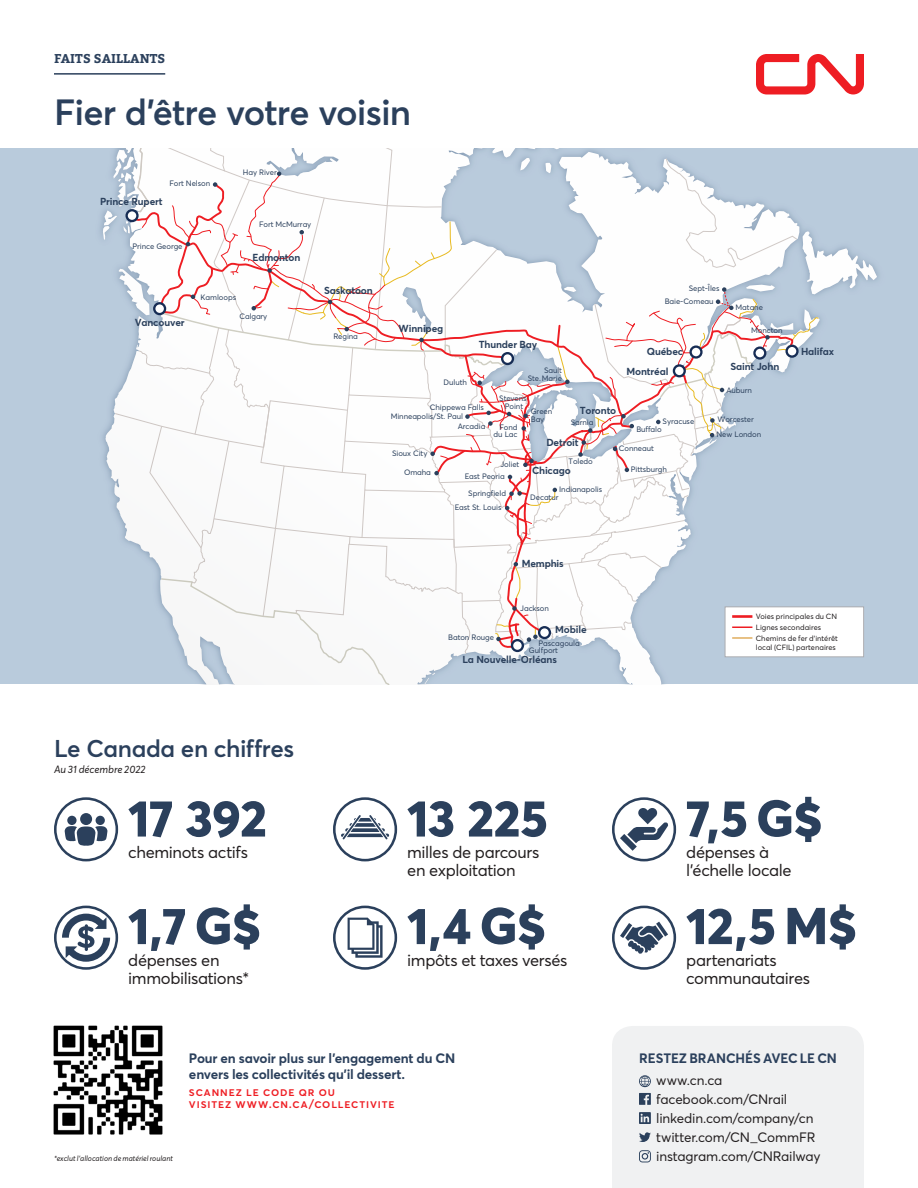
<style>
.page{position:relative;width:918px;height:1188px;background:#fff}
.page>*{position:absolute;margin:0;border:0;box-sizing:border-box;transform-origin:0 0}
.Total_Numbers_-_Numb{font:800 51px "Averta";letter-spacing:-.005em;color:#2b405c}
.Province_State__H1{font:600 36px "Averta";letter-spacing:-.025em;color:#2b405c}
.Province_State__H1-2{font:600 24px "Averta";color:#2b405c}
.Total_Numbers_-_Body{font:16.5px/18.1px "Averta";letter-spacing:-.02em;color:#231f20}
.Body_copy_-_8pt__les{font:13.5px "Averta";letter-spacing:-.01em;color:#231f20}
.Body_copy_-_9pt{font:700 13.5px/16.2px "Averta";letter-spacing:-.015em;color:#2b405c}
.Stay_Connected_-_Sub{font:700 13.5px "Averta";letter-spacing:-.005em;color:#2b405c}
.t1{font:700 12.75px "Bitter";letter-spacing:.01em;color:#2b405c}
.CTA{font:600 11.7px/11.7px "Averta";letter-spacing:.075em;color:#ee1d23}
.In_Numbers__Prov_Sta{font:italic 10.5px "Averta";letter-spacing:-.005em;color:#231f20}
.t2{font:700 10.05px/19.6px "Averta";letter-spacing:-.015em;color:#2b405c}
.t3{font:7.8px/7.5px "Averta";letter-spacing:-.01em;color:#2b405c}
.Legend{font:7.5px/9px "Averta";color:#231f20}
.Fine_print{font:italic 7.5px "Averta";color:#231f20}
</style>
<div class="page">
<hr style="left:54px;top:73px;width:111px;height:2px;background:#2b405c">
<svg style="left:756px;top:54px;width:108px;height:40px"></svg>
<div style="left:877px;top:148px;width:41px;height:423px;background:#b9cbdc"></div>
<div style="left:877px;top:571px;width:41px;height:113px;background:#b9cbdc"></div>
<svg style="left:0;top:148px;width:877px;height:536px"></svg>
<hr style="left:732px;top:637px;width:20px;height:2px;background:#e0ad5e">
<svg style="left:612px;top:906px;width:64px;height:64px"></svg>
<svg style="left:333px;top:906px;width:64px;height:64px"></svg>
<svg style="left:54px;top:906px;width:64px;height:64px"></svg>
<div style="left:612px;top:1026px;width:252px;height:162px;background:#f0f1f2"></div>
<img style="left:53px;top:1025px;width:110px;height:110px">
<svg style="left:54px;top:797px;width:64px;height:64px"></svg>
<svg style="left:333px;top:797px;width:64px;height:64px"></svg>
<svg style="left:612px;top:797px;width:64px;height:64px"></svg>
<h3 class="t1" style="left:54px;top:49px;width:113px">FAITS SAILLANTS</h3>
<p class="Province_State__H1" style="left:54px;top:90px;width:359px">Fier d’être votre voisin</p>
<p class="t3" style="left:169px;top:179px;width:42px">Fort Nelson</p>
<p class="t2" style="left:100px;top:191px;width:64px">Prince Rupert</p>
<p class="t3" style="left:133px;top:243px;width:52px">Prince George</p>
<p class="t3" style="left:243px;top:169px;width:35px">Hay River</p>
<p class="t3" style="left:259px;top:220px;width:54px">Fort McMurray</p>
<p class="t2" style="left:252px;top:248px;width:49px">Edmonton</p>
<p class="t2" style="left:135px;top:312px;width:51px">Vancouver</p>
<p class="t3" style="left:201px;top:294px;width:37px">Kamloops</p>
<p class="t3" style="left:240px;top:312px;width:29px">Calgary</p>
<p class="t2" style="left:324px;top:281px;width:50px">Saskatoon</p>
<p class="t3" style="left:333px;top:332px;width:26px">Regina</p>
<p class="t2" style="left:399px;top:319px;width:46px">Winnipeg</p>
<p class="t3" style="left:444px;top:379px;width:25px">Duluth</p>
<p class="t2" style="left:479px;top:335px;width:60px">Thunder Bay</p>
<p class="t3" style="left:528px;top:367px;width:36px;text-align:right">Sault<br>Ste.Marie</p>
<p class="t3" style="left:689px;top:285px;width:32px">Sept-Îles</p>
<p class="t3" style="left:665px;top:297px;width:50px">Baie-Comeau</p>
<p class="t2" style="left:627px;top:342px;width:58px;text-indent:20px">Québec<br>Montréal</p>
<p class="t3" style="left:736px;top:304px;width:29px">Matane</p>
<p class="t3" style="left:751px;top:326px;width:33px">Moncton</p>
<p class="t2" style="left:730px;top:356px;width:50px">Saint John</p>
<p class="t3" style="left:726px;top:386px;width:27px">Auburn</p>
<p class="t3" style="left:499px;top:395px;width:29px;text-align:center">Stevens<br>Point</p>
<p class="t3" style="left:430px;top:403px;width:56px">Chippewa Falls</p>
<p class="t2" style="left:580px;top:401px;width:38px">Toronto</p>
<p class="t3" style="left:531px;top:408px;width:23px">Green<br>Bay</p>
<p class="t3" style="left:391px;top:413px;width:74px">Minneapolis/St. Paul</p>
<p class="t3" style="left:663px;top:418px;width:33px">Syracuse</p>
<p class="t3" style="left:571px;top:418px;width:24px">Sarnia</p>
<p class="t3" style="left:458px;top:422px;width:29px">Arcadia</p>
<p class="t3" style="left:494px;top:423px;width:25px;text-align:right">Fond du Lac</p>
<p class="t3" style="left:636px;top:426px;width:27px">Buffalo</p>
<p class="t2" style="left:546px;top:432px;width:34px">Detroit</p>
<p class="t3" style="left:619px;top:445px;width:36px">Conneaut</p>
<p class="t3" style="left:631px;top:465px;width:38px">Pittsburgh</p>
<p class="t3" style="left:392px;top:449px;width:37px">Sioux City</p>
<p class="t3" style="left:569px;top:457px;width:26px">Toledo</p>
<p class="t3" style="left:500px;top:460px;width:21px">Joliet</p>
<p class="t2" style="left:532px;top:461px;width:40px">Chicago</p>
<p class="t3" style="left:404px;top:469px;width:28px">Omaha</p>
<p class="t3" style="left:465px;top:472px;width:42px">East Peoria</p>
<p class="t3" style="left:455px;top:486px;width:53px;line-height:14.2px;text-indent:14px">Springfield<br>East St. Louis</p>
<p class="t3" style="left:559px;top:486px;width:45px">Indianapolis</p>
<p class="t3" style="left:530px;top:494px;width:30px">Decatur</p>
<p class="t3" style="left:718px;top:416px;width:38px">Worcester</p>
<p class="t3" style="left:716px;top:431px;width:46px">New London</p>
<p class="t2" style="left:801px;top:341px;width:35px">Halifax</p>
<p class="t2" style="left:522px;top:554px;width:44px">Memphis</p>
<p class="t3" style="left:520px;top:604px;width:30px">Jackson</p>
<p class="t2" style="left:555px;top:620px;width:33px">Mobile</p>
<p class="t3" style="left:448px;top:634px;width:47px">Baton Rouge</p>
<p class="t3" style="left:539px;top:640px;width:43px">Pascagoula</p>
<p class="t3" style="left:529px;top:647px;width:31px">Gulfport</p>
<p class="t2" style="left:462px;top:650px;width:96px">La Nouvelle-Orléans</p>
<p class="Legend" style="left:756px;top:612px;width:83px">Voies principales du CN</p>
<p class="Legend" style="left:756px;top:623px;width:67px">Lignes secondaires</p>
<p class="Legend" style="left:756px;top:633px;width:84px">Chemins de fer d’intérêt local (CFIL) partenaires</p>
<p class="Province_State__H1-2" style="left:54px;top:734px;width:242px">Le Canada en chiffres</p>
<p class="In_Numbers__Prov_Sta" style="left:54px;top:763px;width:93px">Au 31 décembre 2022</p>
<p class="Total_Numbers_-_Numb" style="left:128px;top:786px;width:140px">17 392</p>
<p class="Total_Numbers_-_Body" style="left:128px;top:843px;width:121px">cheminots actifs</p>
<p class="Total_Numbers_-_Numb" style="left:128px;top:893px;width:134px">1,7 G$</p>
<p class="Total_Numbers_-_Body" style="left:128px;top:951px;width:122px">dépenses en immobilisations*</p>
<p class="Total_Numbers_-_Numb" style="left:407px;top:786px;width:142px">13 225</p>
<p class="Total_Numbers_-_Body" style="left:407px;top:843px;width:134px">milles de parcours en exploitation</p>
<p class="Total_Numbers_-_Numb" style="left:407px;top:893px;width:140px">1,4 G$</p>
<p class="Total_Numbers_-_Body" style="left:407px;top:951px;width:162px">impôts et taxes versés</p>
<p class="Total_Numbers_-_Numb" style="left:686px;top:786px;width:137px">7,5 G$</p>
<p class="Total_Numbers_-_Body" style="left:686px;top:843px;width:107px">dépenses à l’échelle locale</p>
<p class="Total_Numbers_-_Numb" style="left:686px;top:893px;width:172px">12,5 M$</p>
<p class="Total_Numbers_-_Body" style="left:686px;top:951px;width:125px">partenariats communautaires</p>
<p class="Body_copy_-_9pt" style="left:189px;top:1050px;width:268px">Pour en savoir plus sur l’engagement du CN envers les collectivités qu’il dessert.</p>
<p class="CTA" style="left:189px;top:1086px;width:207px">scannez le code qr ou<br>visitez www.cn.ca/collectivite</p>
<p class="Fine_print" style="left:54px;top:1154px;width:121px">*exclut l’allocation de matériel roulant</p>
<p class="Stay_Connected_-_Sub" style="left:639px;top:1049px;width:199px">RESTEZ BRANCHÉS AVEC LE CN</p>
<p class="Body_copy_-_8pt__les" style="left:656px;top:1072px;width:68px">www.cn.ca</p>
<p class="Body_copy_-_8pt__les" style="left:656px;top:1091px;width:133px">facebook.com/CNrail</p>
<p class="Body_copy_-_8pt__les" style="left:656px;top:1110px;width:159px">linkedin.com/company/cn</p>
<p class="Body_copy_-_8pt__les" style="left:656px;top:1129px;width:161px">twitter.com/CN_CommFR</p>
<p class="Body_copy_-_8pt__les" style="left:656px;top:1148px;width:166px">instagram.com/CNRailway</p>
</div>
